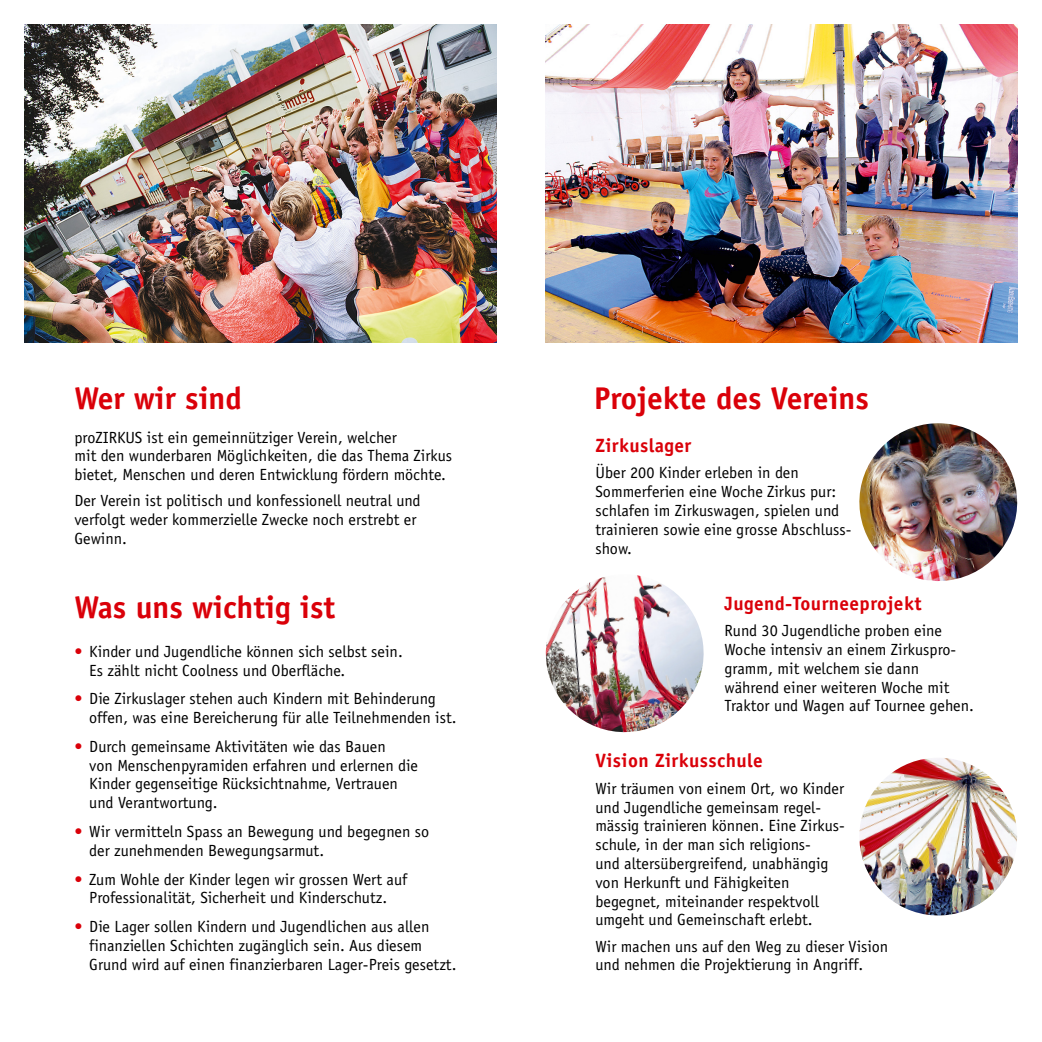
<style>
.page{position:relative;width:1042px;height:1042px;background:#fff}
.page>*{position:absolute;margin:0;border:0;box-sizing:border-box;transform-origin:0 0}
.t1{font:700 31.5px "Officina Sans Std";color:#da0009}
.t2{font:700 19.25px "Officina Sans Std";letter-spacing:.02em;color:#da0009}
.t3{font:16.1px/18.7px "Officina Sans Std";color:#000}
.s1{color:#da0009}
</style>
<div class="page">
<img style="left:859px;top:423px;width:159px;height:159px">
<img style="left:859px;top:758px;width:158px;height:158px">
<img style="left:545px;top:575px;width:159px;height:158px">
<img style="left:25px;top:25px;width:471px;height:317px">
<img style="left:546px;top:25px;width:471px;height:317px">
<h1 class="t1" style="left:74px;top:378px;width:169px">Wer wir sind</h1>
<p class="t3" style="left:74px;top:428px;width:379px">proZIRKUS ist ein gemeinnütziger Verein, welcher<br>mit den wunderbaren Möglichkeiten, die das Thema Zirkus bietet, Menschen und deren Entwicklung fördern möchte.</p>
<p class="t3" style="left:74px;top:492px;width:348px">Der Verein ist politisch und konfessionell neutral und verfolgt weder kommerzielle Zwecke noch erstrebt er<br>Gewinn.</p>
<h1 class="t1" style="left:74px;top:588px;width:262px">Was uns wichtig ist</h1>
<p class="t3" style="left:89px;top:642px;width:315px;text-indent:-15px"><span class="s1">•</span> Kinder und Jugendliche können sich selbst sein.<br>Es zählt nicht Coolness und Oberfläche.</p>
<p class="t3" style="left:89px;top:689px;width:369px;text-indent:-15px"><span class="s1">•</span> Die Zirkuslager stehen auch Kindern mit Behinderung offen, was eine Bereicherung für alle Teilnehmenden ist.</p>
<p class="t3" style="left:89px;top:737px;width:330px;text-indent:-15px"><span class="s1">•</span> Durch gemeinsame Aktivitäten wie das Bauen<br>von Menschenpyramiden erfahren und erlernen die Kinder gegenseitige Rücksichtnahme, Vertrauen und Verantwortung.</p>
<p class="t3" style="left:89px;top:822px;width:341px;text-indent:-15px"><span class="s1">•</span> Wir vermitteln Spass an Bewegung und begegnen so der zunehmenden Bewegungsarmut.</p>
<p class="t3" style="left:74px;top:870px;width:334px;text-align:center"><span class="s1">•</span> Zum Wohle der Kinder legen wir grossen Wert auf<br>Professionalität, Sicherheit und Kinderschutz.</p>
<p class="t3" style="left:89px;top:917px;width:369px;text-indent:-15px"><span class="s1">•</span> Die Lager sollen Kindern und Jugendlichen aus allen finanziellen Schichten zugänglich sein. Aus diesem<br>Grund wird auf einen finanzierbaren Lager-Preis gesetzt.</p>
<h1 class="t1" style="left:594px;top:378px;width:276px">Projekte des Vereins</h1>
<p class="t2" style="left:595px;top:433px;width:97px">Zirkuslager</p>
<p class="t3" style="left:595px;top:464px;width:258px">Über 200 Kinder erleben in den<br>Sommerferien eine Woche Zirkus pur: schlafen im Zirkuswagen, spielen und trainieren sowie eine grosse Abschluss&shy;show.</p>
<p class="t2" style="left:724px;top:591px;width:199px">Jugend-Tourneeprojekt</p>
<p class="t3" style="left:724px;top:621px;width:251px">Rund 30 Jugendliche proben eine<br>Woche intensiv an einem Zirkuspro&shy;gramm, mit welchem sie dann während einer weiteren Woche mit<br>Traktor und Wagen auf Tournee gehen.</p>
<p class="t2" style="left:595px;top:749px;width:169px">Vision Zirkusschule</p>
<p class="t3" style="left:595px;top:779px;width:251px">Wir träumen von einem Ort, wo Kinder und Jugendliche gemeinsam regel&shy;mässig trainieren können. Eine Zirkus&shy;schule, in der man sich religions-<br>und altersübergreifend, unabhängig von Herkunft und Fähigkeiten begegnet, miteinander respektvoll umgeht und Gemeinschaft erlebt.</p>
<p class="t3" style="left:595px;top:937px;width:294px">Wir machen uns auf den Weg zu dieser Vision und nehmen die Projektierung in Angriff.</p>
</div>
